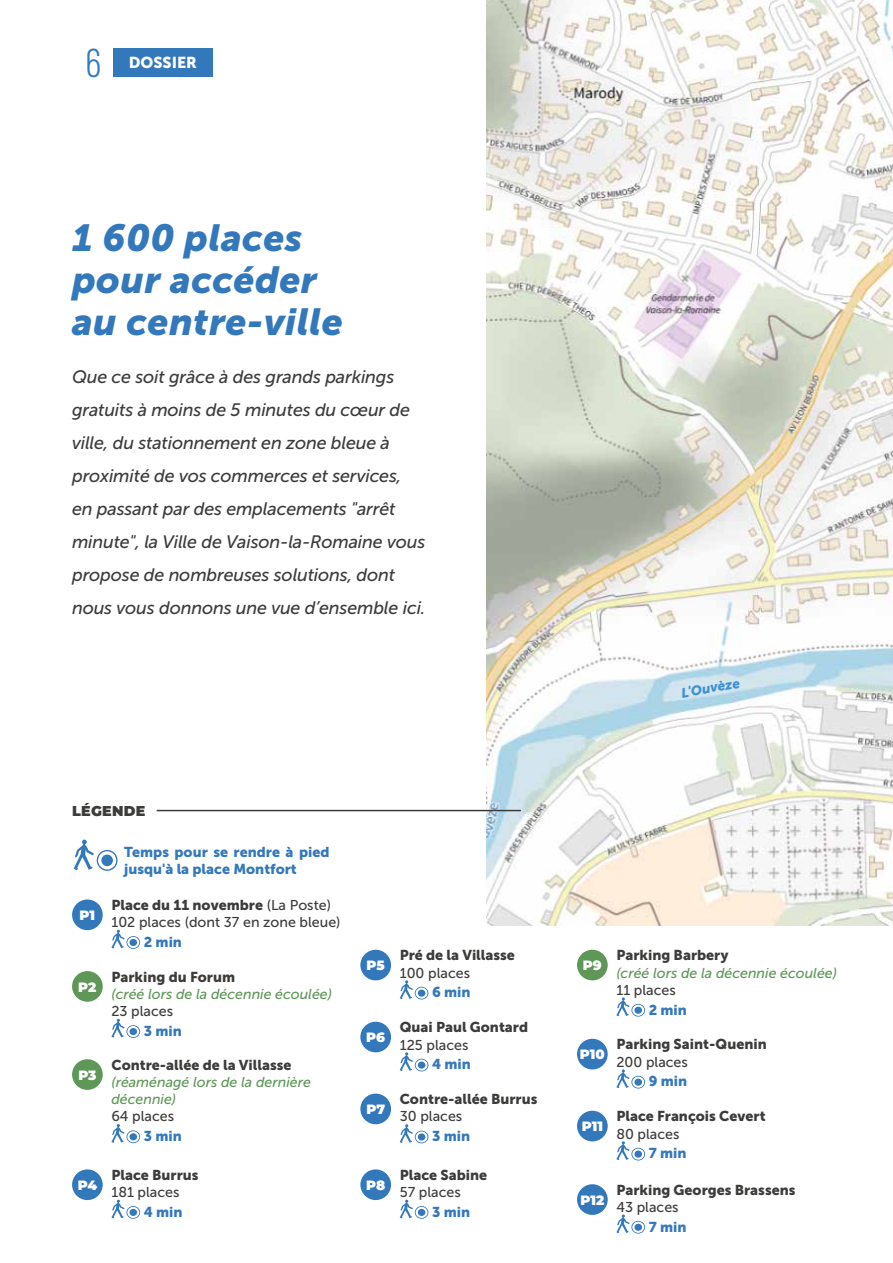
<style>
.page{position:relative;width:893px;height:1263px;background:#fff}
.page>*{position:absolute;margin:0;border:0;box-sizing:border-box;transform-origin:0 0}
.t1{font:300 40.5px "Barlow Condensed";color:#3478bc}
.t2{font:italic 37.5px/42px "Museo Sans 900";letter-spacing:.01em;color:#3478bc}
.t3{font:italic 18px/33px "Museo Sans 500";letter-spacing:-.01em;color:#3c3c3b}
.t4{font:15.75px "Museo Sans 900";color:#fff}
.t5{font:14.25px "Museo Sans 900";color:#3c3c3b}
.t6{font:14.25px "Museo Sans 500";color:#3c3c3b}
.t7{font:italic 14.25px/17.1px "Museo Sans 500";color:#5e9758}
.t8{font:14.25px/17.1px "Museo Sans 900";color:#3478bc}
.t9{font:900 14.25px "Montserrat";letter-spacing:.02em;color:#3c3c3b}
.t10{font:900 13.5px "Montserrat";color:#fff}
.t11{font:italic 13.5px "Museo Sans 900";color:#3f91cf}
.s1{font-family:"Museo Sans 500"}
</style>
<div class="page">
<img style="left:487px;top:0;width:406px;height:925px">
<div style="left:114px;top:48px;width:99px;height:29px;background:#3478bc"></div>
<svg style="left:111px;top:930px;width:29px;height:19px"></svg>
<svg style="left:111px;top:1200px;width:29px;height:19px"></svg>
<svg style="left:400px;top:1200px;width:28px;height:19px"></svg>
<svg style="left:616px;top:1214px;width:29px;height:19px"></svg>
<svg style="left:111px;top:1019px;width:29px;height:19px"></svg>
<svg style="left:111px;top:1124px;width:29px;height:19px"></svg>
<svg style="left:400px;top:1052px;width:28px;height:19px"></svg>
<svg style="left:400px;top:1124px;width:28px;height:19px"></svg>
<div style="left:72px;top:899px;width:31px;height:31px;background:#3478bc;border-radius:50%"></div>
<div style="left:72px;top:1169px;width:31px;height:31px;background:#3478bc;border-radius:50%"></div>
<div style="left:360px;top:1169px;width:31px;height:31px;background:#3478bc;border-radius:50%"></div>
<div style="left:577px;top:1184px;width:31px;height:31px;background:#3478bc;border-radius:50%"></div>
<div style="left:72px;top:971px;width:31px;height:31px;background:#5e9758;border-radius:50%"></div>
<svg style="left:400px;top:980px;width:28px;height:19px"></svg>
<div style="left:360px;top:950px;width:31px;height:30px;background:#3478bc;border-radius:50%"></div>
<div style="left:72px;top:1059px;width:31px;height:31px;background:#5e9758;border-radius:50%"></div>
<div style="left:360px;top:1022px;width:31px;height:30px;background:#3478bc;border-radius:50%"></div>
<div style="left:360px;top:1093px;width:31px;height:31px;background:#3478bc;border-radius:50%"></div>
<svg style="left:616px;top:1069px;width:29px;height:19px"></svg>
<svg style="left:616px;top:1141px;width:29px;height:19px"></svg>
<svg style="left:616px;top:997px;width:29px;height:20px"></svg>
<div style="left:577px;top:950px;width:31px;height:30px;background:#5e9758;border-radius:50%"></div>
<div style="left:577px;top:1039px;width:31px;height:30px;background:#3478bc;border-radius:50%"></div>
<div style="left:577px;top:1111px;width:31px;height:30px;background:#3478bc;border-radius:50%"></div>
<svg style="left:74px;top:839px;width:44px;height:32px"></svg>
<hr style="left:157px;top:810px;width:364px;height:1px;background:#3c3c3b">
<h1 class="t1" style="left:85px;top:33px;width:18px">6</h1>
<p class="t4" style="left:129px;top:53px;width:70px">DOSSIER</p>
<h2 class="t2" style="left:72px;top:217px;width:272px">1 600 places pour accéder au centre-ville</h2>
<p class="t3" style="left:72px;top:360px;width:355px">Que ce soit grâce à des grands parkings gratuits à moins de 5 minutes du cœur de ville, du stationnement en zone bleue à proximité de vos commerces et services, en passant par des emplacements "arrêt minute", la Ville de Vaison-la-Romaine vous propose de nombreuses solutions, dont nous vous donnons une vue d’ensemble ici.</p>
<p class="t9" style="left:72px;top:800px;width:75px">LÉGENDE</p>
<p class="t10" style="left:80px;top:905px;width:17px">P1</p>
<p class="t10" style="left:78px;top:976px;width:20px">P2</p>
<p class="t10" style="left:78px;top:1065px;width:20px">P3</p>
<p class="t8" style="left:124px;top:844px;width:207px">Temps pour se rendre à pied jusqu'à la place Montfort</p>
<p class="t5" style="left:111px;top:897px;width:221px">Place du 11 novembre <span class="s1">(La Poste)</span></p>
<p class="t6" style="left:111px;top:914px;width:231px">102 places (dont 37 en zone bleue)</p>
<p class="t8" style="left:144px;top:933px;width:40px">2 min</p>
<p class="t5" style="left:111px;top:969px;width:125px">Parking du Forum</p>
<p class="t7" style="left:111px;top:985px;width:222px">(créé lors de la décennie écoulée)</p>
<p class="t6" style="left:111px;top:1003px;width:63px">23 places</p>
<p class="t8" style="left:144px;top:1022px;width:40px">3 min</p>
<p class="t5" style="left:111px;top:1057px;width:182px">Contre-allée de la Villasse</p>
<p class="t7" style="left:111px;top:1073px;width:201px">(réaménagé lors de la dernière décennie)</p>
<p class="t6" style="left:111px;top:1108px;width:64px">64 places</p>
<p class="t8" style="left:144px;top:1127px;width:40px">3 min</p>
<p class="t10" style="left:367px;top:955px;width:20px">P5</p>
<p class="t10" style="left:366px;top:1027px;width:20px">P6</p>
<p class="t10" style="left:366px;top:1099px;width:20px">P7</p>
<p class="t5" style="left:111px;top:1166px;width:89px">Place Burrus</p>
<p class="t6" style="left:111px;top:1184px;width:70px">181 places</p>
<p class="t8" style="left:144px;top:1203px;width:40px">4 min</p>
<p class="t10" style="left:78px;top:1175px;width:21px">P4</p>
<p class="t10" style="left:366px;top:1175px;width:21px">P8</p>
<p class="t5" style="left:400px;top:947px;width:117px">Pré de la Villasse</p>
<p class="t6" style="left:400px;top:965px;width:72px">100 places</p>
<p class="t8" style="left:432px;top:984px;width:40px">6 min</p>
<p class="t5" style="left:400px;top:1019px;width:130px">Quai Paul Gontard</p>
<p class="t6" style="left:400px;top:1037px;width:70px">125 places</p>
<p class="t8" style="left:432px;top:1056px;width:40px">4 min</p>
<p class="t5" style="left:400px;top:1091px;width:139px">Contre-allée Burrus</p>
<p class="t6" style="left:400px;top:1109px;width:64px">30 places</p>
<p class="t8" style="left:432px;top:1128px;width:40px">3 min</p>
<p class="t5" style="left:400px;top:1166px;width:89px">Place Sabine</p>
<p class="t6" style="left:400px;top:1184px;width:63px">57 places</p>
<p class="t8" style="left:432px;top:1203px;width:40px">3 min</p>
<p class="t11" style="left:680px;top:685px;width:61px;rotate:-10deg">L'Ouvèze</p>
<p class="t10" style="left:583px;top:955px;width:20px">P9</p>
<p class="t10" style="left:580px;top:1044px;width:27px">P10</p>
<p class="t10" style="left:582px;top:1116px;width:23px">P11</p>
<p class="t10" style="left:580px;top:1190px;width:25px">P12</p>
<p class="t5" style="left:616px;top:947px;width:114px">Parking Barbery</p>
<p class="t7" style="left:616px;top:964px;width:222px">(créé lors de la décennie écoulée)</p>
<p class="t6" style="left:616px;top:982px;width:61px">11 places</p>
<p class="t8" style="left:649px;top:1001px;width:40px">2 min</p>
<p class="t5" style="left:616px;top:1036px;width:152px">Parking Saint-Quenin</p>
<p class="t6" style="left:616px;top:1054px;width:73px">200 places</p>
<p class="t8" style="left:649px;top:1073px;width:40px">9 min</p>
<p class="t5" style="left:616px;top:1108px;width:151px">Place François Cevert</p>
<p class="t6" style="left:616px;top:1126px;width:65px">80 places</p>
<p class="t8" style="left:649px;top:1145px;width:39px">7 min</p>
<p class="t5" style="left:616px;top:1181px;width:181px">Parking Georges Brassens</p>
<p class="t6" style="left:616px;top:1199px;width:64px">43 places</p>
<p class="t8" style="left:649px;top:1218px;width:39px">7 min</p>
</div>
